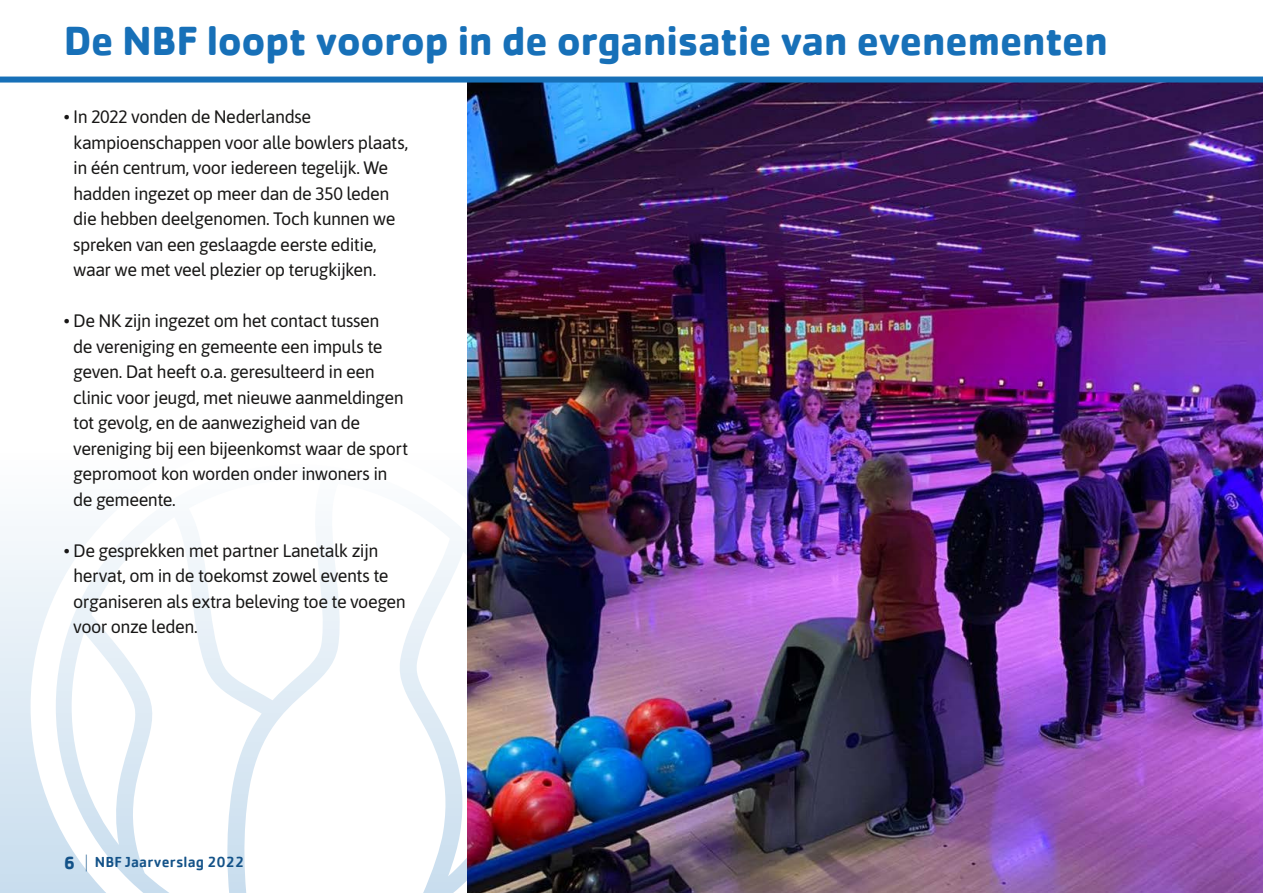
<style>
.page{position:relative;width:1263px;height:893px;background:#fff}
.page>*{position:absolute;margin:0;border:0;box-sizing:border-box;transform-origin:0 0}
.t1{font:700 42px "Cachet";letter-spacing:-.02em;color:#1770b8}
.t2{font:18px/25.5px "Asap";letter-spacing:-.03em;color:#181716}
.t3{font:500 15px "Cachet";letter-spacing:.015em;color:#135288}
.s1{font-weight:700;font-size:18px}
.s2{font-weight:400;font-size:18px}
</style>
<div class="page">
<svg style="left:31px;top:439px;width:437px;height:454px"></svg>
<svg style="left:415px;top:552px;width:53px;height:324px"></svg>
<img style="left:468px;top:83px;width:795px;height:810px">
<div style="left:0;top:77px;width:1263px;height:6px;background:#1770b8"></div>
<h1 class="t1" style="left:64px;top:14px;width:1046px">De NBF loopt voorop in de organisatie van evenementen</h1>
<p class="t2" style="left:73px;top:103px;width:336px;text-indent:-9px">• In 2022 vonden de Nederlandse kampioenschappen voor alle bowlers plaats, in één centrum, voor iedereen tegelijk. We hadden ingezet op meer dan de 350 leden die hebben deelgenomen. Toch kunnen we spreken van een geslaagde eerste editie, waar we met veel plezier op terugkijken.</p>
<p class="t2" style="left:73px;top:307px;width:336px;text-indent:-9px">• De NK zijn ingezet om het contact tussen<br>de vereniging en gemeente een impuls te geven. Dat heeft o.a. geresulteerd in een clinic voor jeugd, met nieuwe aanmeldingen tot gevolg, en de aanwezigheid van de vereniging bij een bijeenkomst waar de sport gepromoot kon worden onder inwoners in de gemeente.</p>
<p class="t2" style="left:73px;top:537px;width:334px;text-indent:-9px">• De gesprekken met partner Lanetalk zijn hervat, om in de toekomst zowel events te organiseren als extra beleving toe te voegen voor onze leden.</p>
<p class="t3" style="left:64px;top:852px;width:182px"><span class="s1">6</span> <span class="s2">|</span> NBF Jaarverslag 2022</p>
</div>
